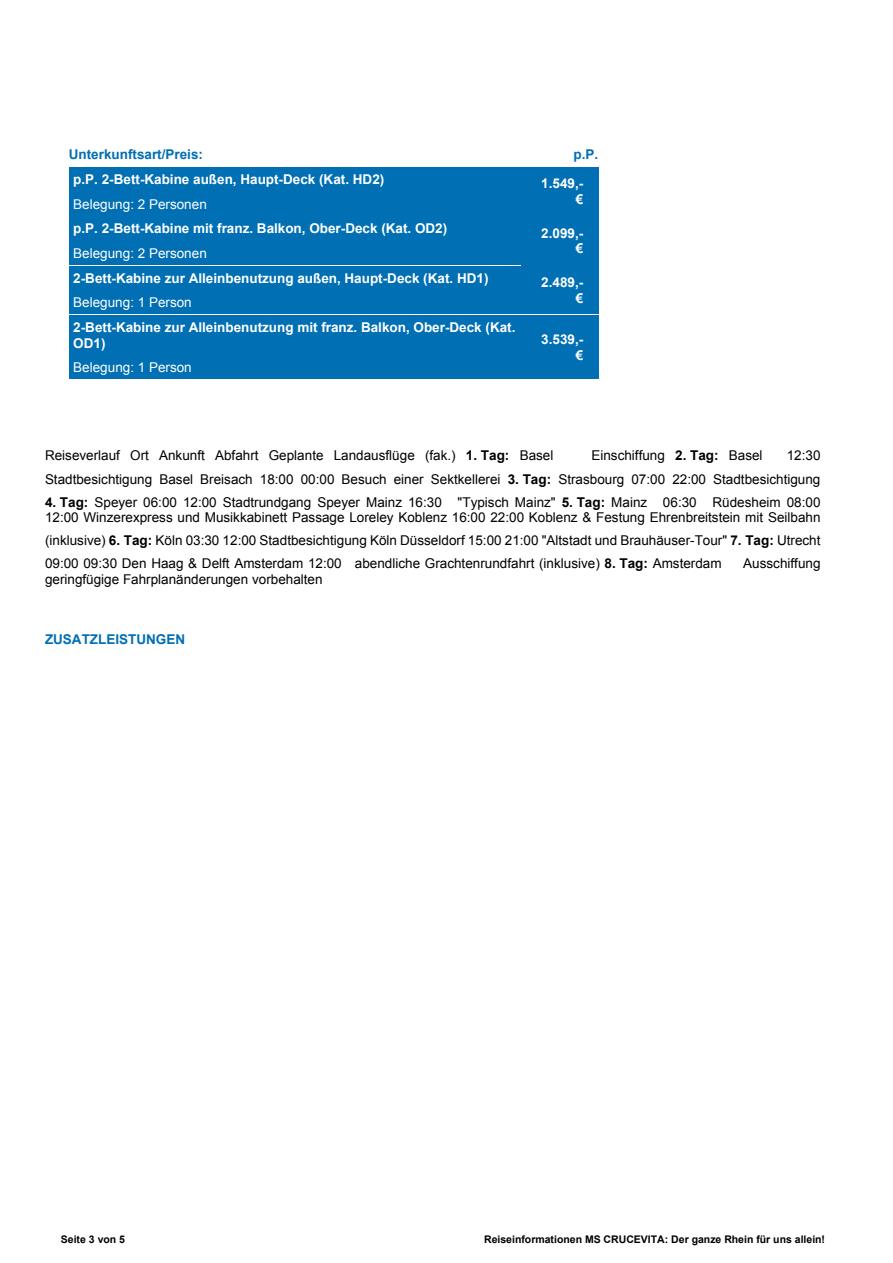
<style>
.page{position:relative;width:893px;height:1263px;background:#fff}
.page>*{position:absolute;margin:0;border:0;box-sizing:border-box;transform-origin:0 0}
.t1{font:13.5px/23px "Arial";color:#000}
.t2{font:700 13.5px/15.5px "Arial";color:#fff;text-align:right}
.t3{font:13.5px "Arial";color:#fff}
.t4{font:700 13.5px "Arial";color:#006fb3}
.t5{font:700 10.5px "Arial";color:#000}
.s1{font-weight:700}
</style>
<div class="page">
<div style="left:69px;top:167px;width:453px;height:25px;background:#006fb3"></div>
<div style="left:69px;top:192px;width:453px;height:24px;background:#006fb3"></div>
<div style="left:522px;top:167px;width:9px;height:49px;background:#006fb3"></div>
<div style="left:531px;top:167px;width:67px;height:49px;background:#006fb3"></div>
<div style="left:69px;top:216px;width:453px;height:25px;background:#006fb3"></div>
<div style="left:69px;top:241px;width:453px;height:24px;background:#006fb3"></div>
<div style="left:522px;top:216px;width:9px;height:49px;background:#006fb3"></div>
<div style="left:531px;top:216px;width:67px;height:49px;background:#006fb3"></div>
<div style="left:69px;top:266px;width:453px;height:24px;background:#006fb3"></div>
<div style="left:69px;top:290px;width:453px;height:25px;background:#006fb3"></div>
<div style="left:522px;top:266px;width:9px;height:49px;background:#006fb3"></div>
<div style="left:531px;top:266px;width:67px;height:49px;background:#006fb3"></div>
<div style="left:69px;top:315px;width:453px;height:40px;background:#006fb3"></div>
<div style="left:69px;top:355px;width:453px;height:25px;background:#006fb3"></div>
<div style="left:522px;top:315px;width:9px;height:65px;background:#006fb3"></div>
<div style="left:531px;top:315px;width:67px;height:65px;background:#006fb3"></div>
<p class="t4" style="left:69px;top:150px;width:136px">Unterkunftsart/Preis:</p>
<p class="t4" style="left:574px;top:150px;width:26px">p.P.</p>
<p class="t2" style="left:73px;top:173px;width:313px">p.P. 2-Bett-Kabine außen, Haupt-Deck (Kat. HD2)</p>
<p class="t3" style="left:73px;top:199px;width:135px">Belegung: 2 Personen</p>
<p class="t2" style="left:541px;top:177px;width:44px">1.549,- €</p>
<p class="t2" style="left:73px;top:222px;width:375px">p.P. 2-Bett-Kabine mit franz. Balkon, Ober-Deck (Kat. OD2)</p>
<p class="t3" style="left:73px;top:248px;width:135px">Belegung: 2 Personen</p>
<p class="t2" style="left:73px;top:271px;width:417px">2-Bett-Kabine zur Alleinbenutzung außen, Haupt-Deck (Kat. HD1)</p>
<p class="t3" style="left:73px;top:297px;width:120px">Belegung: 1 Person</p>
<p class="t2" style="left:73px;top:321px;width:444px;text-align:left">2-Bett-Kabine zur Alleinbenutzung mit franz. Balkon, Ober-Deck (Kat.<br>OD1)</p>
<p class="t3" style="left:73px;top:362px;width:120px">Belegung: 1 Person</p>
<p class="t2" style="left:541px;top:227px;width:44px">2.099,- €</p>
<p class="t2" style="left:541px;top:276px;width:44px">2.489,- €</p>
<p class="t2" style="left:541px;top:333px;width:44px">3.539,- €</p>
<p class="t1" style="left:45px;top:445px;width:510px">Reiseverlauf Ort Ankunft Abfahrt Geplante Landausflüge (fak.) <span class="s1">1. Tag:</span> Basel</p>
<p class="t1" style="left:591px;top:445px;width:173px">Einschiffung <span class="s1">2. Tag:</span> Basel</p>
<p class="t1" style="left:45px;top:445px;width:777px;text-align:right">12:30<br>Stadtbesichtigung Basel Breisach 18:00 00:00 Besuch einer Sektkellerei <span class="s1">3. Tag:</span> Strasbourg 07:00 22:00 Stadtbesichtigung</p>
<p class="t1" style="left:45px;top:495px;width:777px;line-height:15.5px"><span class="s1">4. Tag:</span> Speyer 06:00 12:00 Stadtrundgang Speyer Mainz 16:30 "Typisch Mainz" <span class="s1">5. Tag:</span> Mainz 06:30 Rüdesheim 08:00<br>12:00 Winzerexpress und Musikkabinett Passage Loreley Koblenz 16:00 22:00 Koblenz &amp; Festung Ehrenbreitstein mit Seilbahn</p>
<p class="t1" style="left:45px;top:530px;width:777px">(inklusive) <span class="s1">6. Tag:</span> Köln 03:30 12:00 Stadtbesichtigung Köln Düsseldorf 15:00 21:00 "Altstadt und Brauhäuser-Tour" <span class="s1">7. Tag:</span> Utrecht<br>09:00 09:30 Den Haag &amp; Delft Amsterdam 12:00 abendliche Grachtenrundfahrt (inklusive) <span class="s1">8. Tag:</span> Amsterdam</p>
<p class="t1" style="left:743px;top:553px;width:79px">Ausschiffung</p>
<p class="t1" style="left:45px;top:569px;width:279px">geringfügige Fahrplanänderungen vorbehalten</p>
<p class="t4" style="left:45px;top:634px;width:142px">ZUSATZLEISTUNGEN</p>
<p class="t5" style="left:61px;top:1235px;width:66px">Seite 3 von 5</p>
<p class="t5" style="left:484px;top:1235px;width:342px">Reiseinformationen MS CRUCEVITA: Der ganze Rhein für uns allein!</p>
</div>
